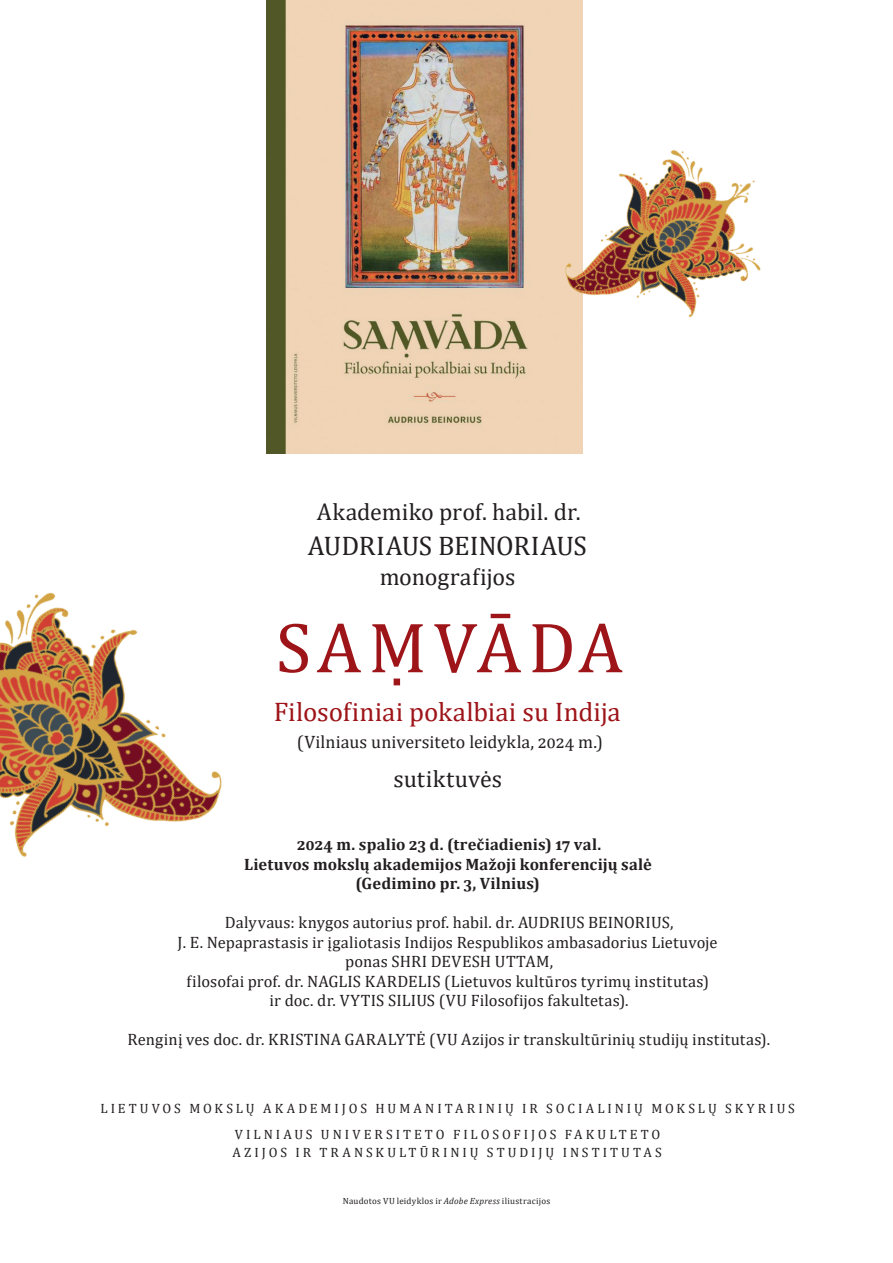
<style>
.page{position:relative;width:893px;height:1263px;background:#fff}
.page>*{position:absolute;margin:0;border:0;box-sizing:border-box;transform-origin:0 0}
.t1{font:72px "Cambria";letter-spacing:.085em;color:#9e1519}
.t2{font:27px "Cambria";color:#9e1519}
.t3{font:27px "Cambria";letter-spacing:-.015em;color:#231f20}
.t4{font:24px "Cambria";color:#231f20}
.t5{font:18px "Cambria";letter-spacing:.005em;color:#231f20}
.t6{font:16.5px/19.5px "Cambria";letter-spacing:.01em;color:#231f20;text-align:center}
.t7{font:700 16.5px/19.5px "Cambria";letter-spacing:.01em;color:#231f20;text-align:center}
.t8{font:13.5px/26.5px "Cambria";letter-spacing:.22em;color:#231f20;text-align:center}
.t9{font:9px "Cambria";letter-spacing:.025em;color:#231f20}
.s1{font-style:italic}
</style>
<div class="page">
<img style="left:267px;top:0;width:315px;height:454px">
<img style="left:517px;top:102px;width:244px;height:275px">
<img style="left:0;top:592px;width:222px;height:265px">
<h3 class="t4" style="left:317px;top:498px;width:265px">Akademiko prof. habil. dr.</h3>
<h2 class="t3" style="left:308px;top:530px;width:281px">AUDRIAUS BEINORIAUS</h2>
<h3 class="t4" style="left:380px;top:562px;width:137px">monografijos</h3>
<h1 class="t1" style="left:276px;top:605px;width:349px">SAṂVĀDA</h1>
<h2 class="t2" style="left:274px;top:695px;width:348px">Filosofiniai pokalbiai su Indija</h2>
<p class="t5" style="left:297px;top:732px;width:308px">(Vilniaus universiteto leidykla, 2024 m.)</p>
<h3 class="t4" style="left:393px;top:765px;width:110px">sutiktuvės</h3>
<p class="t7" style="left:244px;top:834px;width:409px">2024 m. spalio 23 d. (trečiadienis) 17 val.<br>Lietuvos mokslų akademijos Mažoji konferencijų salė (Gedimino pr. 3, Vilnius)</p>
<p class="t6" style="left:178px;top:913px;width:542px">Dalyvaus: knygos autorius prof. habil. dr. AUDRIUS BEINORIUS,<br>J. E. Nepaprastasis ir įgaliotasis Indijos Respublikos ambasadorius Lietuvoje ponas SHRI DEVESH UTTAM,<br>filosofai prof. dr. NAGLIS KARDELIS (Lietuvos kultūros tyrimų institutas)<br>ir doc. dr. VYTIS SILIUS (VU Filosofijos fakultetas).</p>
<p class="t6" style="left:128px;top:1030px;width:644px">Renginį ves doc. dr. KRISTINA GARALYTĖ (VU Azijos ir transkultūrinių studijų institutas).</p>
<p class="t8" style="left:100px;top:1094px;width:696px">LIETUVOS MOKSLŲ AKADEMIJOS HUMANITARINIŲ IR SOCIALINIŲ MOKSLŲ SKYRIUS<br>VILNIAUS UNIVERSITETO FILOSOFIJOS FAKULTETO</p>
<p class="t8" style="left:233px;top:1139px;width:431px">AZIJOS IR TRANSKULTŪRINIŲ STUDIJŲ INSTITUTAS</p>
<p class="t9" style="left:343px;top:1196px;width:209px">Naudotos VU leidyklos ir <span class="s1">Adobe Express</span> iliustracijos</p>
</div>
